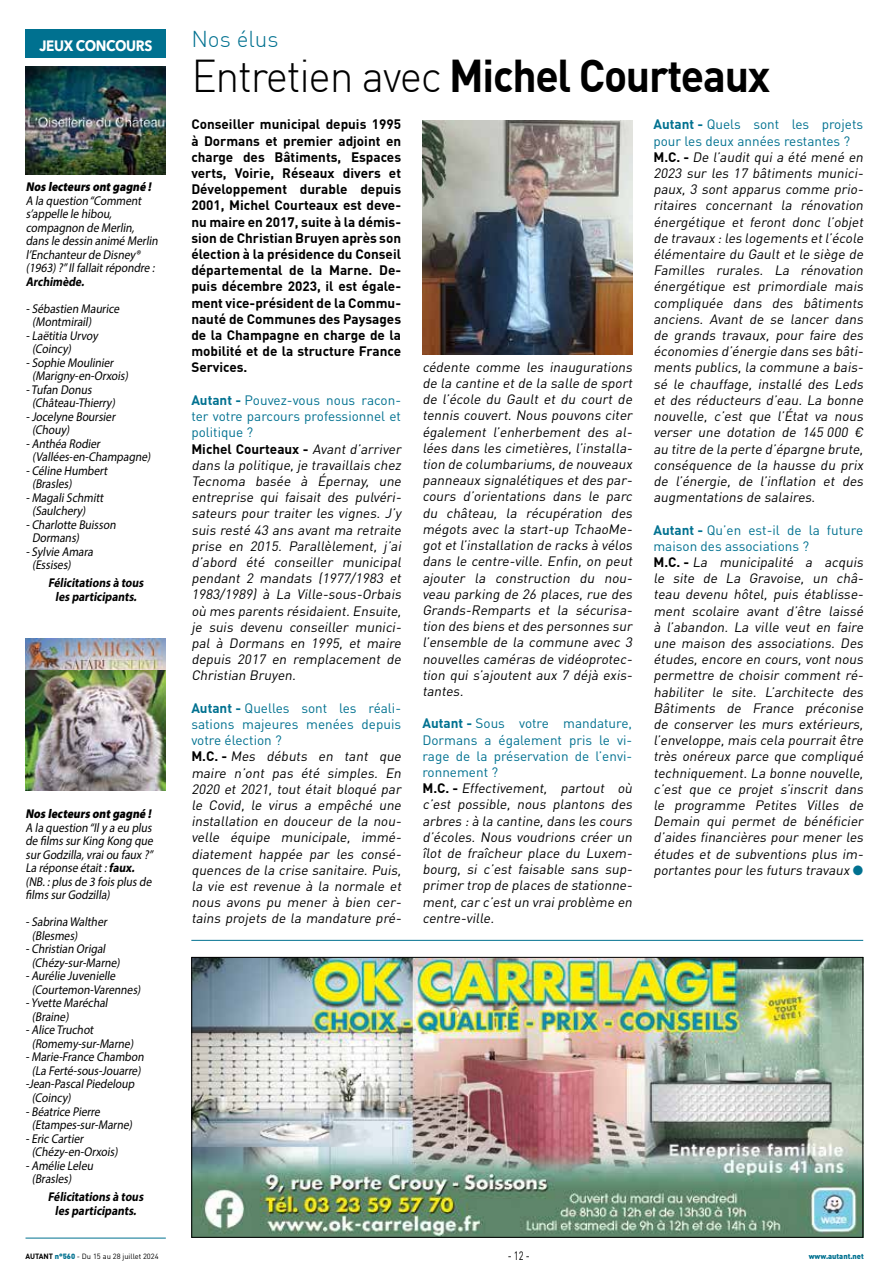
<style>
.page{position:relative;width:893px;height:1276px;background:#fff}
.page>*{position:absolute;margin:0;border:0;box-sizing:border-box;transform-origin:0 0}
.t1{font:700 45px "DIN Pro";letter-spacing:-.03em;color:#000;scale:.95 1}
.t2{font:300 22.5px "DIN Pro";color:#007190}
.t3{font:700 15px "Avenir Next";letter-spacing:-.025em;color:#fff;scale:.9 1}
.t4{font:italic 13.5px/16.2px "DIN Pro";color:#000}
.t5{font:700 13.5px/16.2px "DIN Pro";color:#000;text-align:justify}
.t6{font:italic 12.75px/13.5px "Myriad Pro";color:#000;scale:.9 1}
.t7{font:italic 700 12.75px/13.5px "Myriad Pro";color:#000;text-align:center;scale:.9 1}
.t8{font:italic 900 12.75px "Myriad Pro";color:#000;scale:.9 1}
.t9{font:12px "DIN Pro";color:#000;scale:.78 1}
.t10{font:7.5px "DIN Pro";color:#000}
.t11{font:900 7.5px "DIN Pro";color:#007190}
.s1{font-weight:700}
.s2{font-weight:300}
.s3{font-weight:700;font-style:normal;color:#007190}
.s4{font-style:normal;color:#007190}
.s5{font-weight:700;font-style:normal}
.s6{font-style:normal}
.s7{color:#007190}
.s8{font-weight:900;color:#007190}
</style>
<div class="page">
<hr style="left:26px;top:1237px;width:140px;height:1px;background:#007190">
<img style="left:422px;top:120px;width:210px;height:234px">
<img style="left:193px;top:959px;width:668px;height:276px">
<div style="left:191px;top:957px;width:672px;height:280px;border:1px solid #000"></div>
<hr style="left:191px;top:940px;width:672px;height:1px;background:#007190">
<div style="left:26px;top:30px;width:140px;height:28px;background:#007190"></div>
<img style="left:26px;top:66px;width:140px;height:109px">
<img style="left:26px;top:638px;width:140px;height:152px">
<p class="t3" style="left:39px;top:33px;width:127px">JEUX CONCOURS</p>
<p class="t8" style="left:26px;top:178px;width:144px">Nos lecteurs ontgagné !</p>
<p class="t6" style="left:26px;top:193px;width:151px">A la question “Comment s’appelle le hibou, compagnon de Merlin, dans le dessin animé Merlin l’Enchanteurde Disney® (1963)?”Ilfallaitrépondre :</p>
<p class="t7" style="left:26px;top:274px;width:69px">Archimède.</p>
<p class="t6" style="left:26px;top:302px;width:108px">-Sébastien Maurice</p>
<p class="t6" style="left:32px;top:315px;width:70px">(Montmirail)</p>
<p class="t6" style="left:26px;top:329px;width:84px">-Laëtitia Urvoy</p>
<p class="t6" style="left:32px;top:342px;width:48px">(Coincy)</p>
<p class="t6" style="left:26px;top:356px;width:102px">-Sophie Moulinier</p>
<p class="t6" style="left:32px;top:369px;width:111px">(Marigny-en-Orxois)</p>
<p class="t6" style="left:26px;top:383px;width:77px">-Tufan Donus</p>
<p class="t6" style="left:32px;top:396px;width:96px">(Château-Thierry)</p>
<p class="t6" style="left:26px;top:410px;width:103px">-Jocelyne Boursier</p>
<p class="t6" style="left:32px;top:423px;width:46px">(Chouy)</p>
<p class="t6" style="left:26px;top:437px;width:87px">-Anthéa Rodier</p>
<p class="t6" style="left:32px;top:450px;width:136px">(Vallées-en-Champagne)</p>
<p class="t6" style="left:26px;top:464px;width:95px">-Céline Humbert</p>
<p class="t6" style="left:32px;top:477px;width:48px">(Brasles)</p>
<p class="t6" style="left:26px;top:491px;width:90px">-MagaliSchmitt</p>
<p class="t6" style="left:32px;top:504px;width:64px">(Saulchery)</p>
<p class="t6" style="left:26px;top:518px;width:104px">-Charlotte Buisson</p>
<p class="t6" style="left:32px;top:531px;width:56px">Dormans)</p>
<p class="t6" style="left:26px;top:545px;width:79px">-Sylvie Amara</p>
<p class="t6" style="left:32px;top:558px;width:47px">(Essises)</p>
<p class="t7" style="left:48px;top:576px;width:110px">Félicitations à tous les participants.</p>
<p class="t8" style="left:26px;top:805px;width:144px">Nos lecteurs ontgagné !</p>
<p class="t6" style="left:25px;top:820px;width:146px">A la question “Ily a eu plus de films surKing Kong que surGodzilla,vraiou faux ?”<br>La réponse était:<span class="s1">faux. </span>(NB.:plus de 3 fois plus de films surGodzilla)</p>
<p class="t6" style="left:25px;top:915px;width:95px">-Sabrina Walther</p>
<p class="t6" style="left:32px;top:928px;width:55px">(Blesmes)</p>
<p class="t6" style="left:25px;top:942px;width:93px">-Christian Origal</p>
<p class="t6" style="left:32px;top:955px;width:102px">(Chézy-sur-Marne)</p>
<p class="t6" style="left:25px;top:969px;width:104px">-Aurélie Juvenielle</p>
<p class="t6" style="left:32px;top:982px;width:125px">(Courtemon-Varennes)</p>
<p class="t6" style="left:25px;top:996px;width:95px">-Yvette Maréchal</p>
<p class="t6" style="left:32px;top:1009px;width:45px">(Braine)</p>
<p class="t6" style="left:25px;top:1023px;width:80px">-Alice Truchot</p>
<p class="t6" style="left:32px;top:1036px;width:117px">(Romemy-sur-Marne)</p>
<p class="t6" style="left:25px;top:1050px;width:136px">-Marie-France Chambon</p>
<p class="t6" style="left:32px;top:1063px;width:125px">(La Ferté-sous-Jouarre)</p>
<p class="t6" style="left:25px;top:1077px;width:125px">-Jean-PascalPiedeloup</p>
<p class="t6" style="left:32px;top:1090px;width:48px">(Coincy)</p>
<p class="t6" style="left:25px;top:1104px;width:87px">-Béatrice Pierre</p>
<p class="t6" style="left:32px;top:1117px;width:116px">(Etampes-sur-Marne)</p>
<p class="t6" style="left:25px;top:1131px;width:68px">-Eric Cartier</p>
<p class="t6" style="left:32px;top:1144px;width:99px">(Chézy-en-Orxois)</p>
<p class="t6" style="left:25px;top:1158px;width:79px">-Amélie Leleu</p>
<p class="t6" style="left:32px;top:1171px;width:48px">(Brasles)</p>
<p class="t7" style="left:48px;top:1189px;width:110px">Félicitations à tous les participants.</p>
<h2 class="t2" style="left:191px;top:25px;width:89px">Nos élus</h2>
<h1 class="t1" style="left:191px;top:46px;width:611px"><span class="s2">Entretien avec</span> Michel Courteaux</h1>
<p class="t5" style="left:191px;top:116px;width:211px">Conseiller municipal depuis 1995 à Dormans et premier adjoint en charge des Bâtiments, Espaces verts, Voirie, Réseaux divers et Développement durable depuis 2001, Michel Courteaux est deve&shy;nu maire en 2017, suite à la démis&shy;sion de Christian Bruyen après son élection à la présidence du Conseil départemental de la Marne. De&shy;puis décembre 2023, il est égale&shy;ment vice-président de la Commu&shy;nauté de Communes des Paysages de la Champagne en charge de la mobilité et de la structure France Services.</p>
<p class="t4" style="left:191px;top:391px;width:214px"><span class="s3">Autant -</span> <span class="s4">Pouvez-vous nous racon&shy;ter votre parcours professionnel et politique ?<br></span><span class="s5">Michel Courteaux -</span> Avant d’arriver dans la politique,je travaillais chez<br>Tecnoma basée à Épernay, une entreprise qui faisait des pulvéri&shy;sateurs pour traiter les vignes. J’y suis resté 43 ans avant ma retraite prise en 2015. Parallèlement, j ’ai d’abord été conseiller municipal pendant 2 mandats (1977/1983 et<br>1983/1989) à La Ville-sous-Orbais où mes parents résidaient.Ensuite, je suis devenu conseiller munici&shy;pal à Dormans en 1995, et maire depuis 2017 en remplacement de<br>Christian Bruyen.</p>
<p class="t4" style="left:191px;top:699px;width:214px"><span class="s3">Autant -</span> <span class="s4">Quelles sont les réali&shy;sations majeures menées depuis votre élection ?<br></span><span class="s5">M . C . -</span> Mes débuts en tant que maire n’ont pas été simples. En<br>2020 et 2021, tout était bloqué par le Covid, le virus a empêché une installation en douceur de la nou&shy;velle équipe municipale, immé&shy;diatement happée par les consé&shy;quences de la crise sanitaire. Puis, la vie est revenue à la normale et nous avons pu mener à bien cer&shy;tains projets de la mandature pré-</p>
<p class="t4" style="left:653px;top:116px;width:214px"><span class="s3">Autant -</span> <span class="s4">Quels sont les projets pour les deux années restantes ?<br></span><span class="s5">M . C . -</span> De l’audit qui a été mené en 2023 sur les 17 bâtiments munici&shy;paux, 3 sont apparus comme prio&shy;ritaires concernant la rénovation énergétique et feront donc l’objet de travaux :les logements etl’école élémentaire du Gault et le siège de Familles rurales. La rénovation énergétique est primordiale mais compliquée dans des bâtiments anciens. Avant de se lancer dans de grands travaux, pour faire des économies d’énergie dans ses bâti&shy;ments publics,la commune a bais&shy;sé le chauffage, installé des Leds et des réducteurs d’eau. La bonne nouvelle, c’est que l’État va nous verser une dotation de 145 000 € au titre de la perte d’épargne brute, conséquence de la hausse du prix de l’énergie, de l’inflation et des augmentations de salaires<span class="s6">.</span></p>
<p class="t4" style="left:653px;top:521px;width:214px"><span class="s3">Autant -</span> <span class="s4">Qu’en est-il de la future maison des associations ?<br></span><span class="s5">M . C. -</span> La municipalité a acquis le site de La Gravoise, un châ&shy;teau devenu hôtel, puis établisse&shy;ment scolaire avant d’être laissé à l’abandon. La ville veut en faire une maison des associations. Des études, encore en cours, vont nous permettre de choisir comment ré&shy;habiliter le site. L’architecte des Bâtiments de France préconise de conserver les murs extérieurs, l’enveloppe,mais cela pourraitêtre très onéreux parce que compliqué techniquement. La bonne nouvelle, c’est que ce projet s’inscrit dans le programme Petites Villes de Demain qui permet de bénéficier d’aides financières pour mener les études et de subventions plus im&shy;portantes pour les futurs travaux <span class="s7">●</span></p>
<p class="t4" style="left:422px;top:358px;width:214px;text-align:justify">cédente comme les inaugurations de la cantine et de la salle de sport de l’école du Gault et du court de tennis couvert. Nous pouvons citer également l’enherbement des al&shy;lées dans les cimetières, l’installa&shy;tion de columbariums,de nouveaux panneaux signalétiques etdes par&shy;cours d’orientations dans le parc du château, la récupération des mégots avec la start-up TchaoMe&shy;gotetl’installation de racks à vélos dans le centre-ville. Enfin, on peut ajouter la construction du nou&shy;veau parking de 26 places, rue des Grands-Remparts et la sécurisa&shy;tion des biens etdes personnes sur l’ensemble de la commune avec 3 nouvelles caméras de vidéoprotec&shy;tion qui s’ajoutent aux 7 déjà exis&shy;tantes.</p>
<p class="t4" style="left:422px;top:715px;width:214px"><span class="s3">Autant -</span> <span class="s4">Sous votre mandature,<br>Dormans a également pris le vi&shy;rage de la préservation de l’envi&shy;ronnement ?<br></span><span class="s5">M . C . -</span> Effectivement, partout où c’est possible, nous plantons des arbres :à la cantine,dans les cours d’écoles. Nous voudrions créer un îlot de fraîcheur place du Luxem&shy;bourg, si c’est faisable sans sup&shy;primer trop de places de stationne&shy;ment,car c’estun vraiproblème en centre-ville.</p>
<p class="t10" style="left:26px;top:1251px;width:135px"><span class="s1">AUTANT</span> <span class="s8">n°560</span> - Du 15 au 28 juillet 2024</p>
<p class="t9" style="left:508px;top:1247px;width:30px">- 12 -</p>
<p class="t11" style="left:809px;top:1251px;width:57px">www.autant.net</p>
</div>
